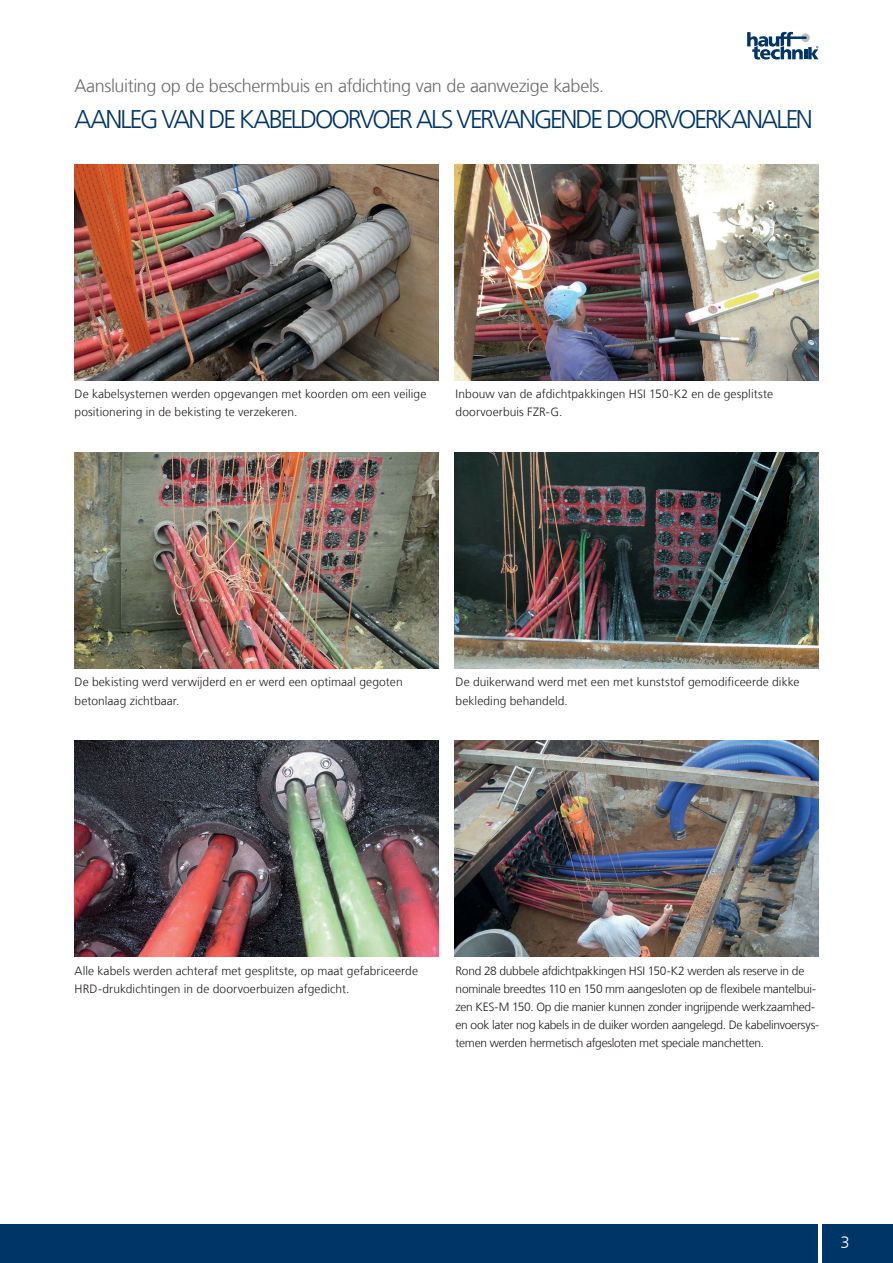
<style>
.page{position:relative;width:893px;height:1263px;background:#fff}
.page>*{position:absolute;margin:0;border:0;box-sizing:border-box;transform-origin:0 0}
.t1{font:300 25.5px "Frutigerfor Hauff";letter-spacing:-.08em;color:#003667}
.t2{font:300 18px "Frutigerfor Hauff";letter-spacing:-.02em;color:#6c6d70}
.t3{font:300 16.5px "Frutigerfor Hauff";color:#fff}
.t4{font:300 12px/18px "Frutigerfor Hauff";letter-spacing:.005em;color:#231f20}
.t5{font:300 12px/18px "Frutigerfor Hauff";letter-spacing:-.02em;color:#231f20}
</style>
<div class="page">
<div style="left:0;top:1225px;width:893px;height:38px;background:#003667"></div>
<hr style="left:819px;top:1214px;width:3px;height:49px;background:#fff">
<svg style="left:747px;top:32px;width:72px;height:28px"></svg>
<img style="left:75px;top:164px;width:363px;height:216px">
<img style="left:75px;top:452px;width:363px;height:216px">
<img style="left:75px;top:740px;width:363px;height:216px">
<img style="left:455px;top:164px;width:364px;height:216px">
<img style="left:455px;top:452px;width:364px;height:216px">
<img style="left:455px;top:740px;width:364px;height:216px">
<h2 class="t2" style="left:74px;top:75px;width:531px">Aansluiting op de beschermbuis en afdichting van de aanwezige kabels.</h2>
<h1 class="t1" style="left:74px;top:104px;width:740px">AANLEG VAN DE KABELDOORVOER ALS VERVANGENDE DOORVOERKANALEN</h1>
<p class="t4" style="left:75px;top:385px;width:353px">De kabelsystemen werden opgevangen met koorden om een veilige positionering in de bekisting te verzekeren.</p>
<p class="t4" style="left:456px;top:385px;width:319px">Inbouw van de afdichtpakkingen HSI 150-K2 en de gesplitste doorvoerbuis FZR-G.</p>
<p class="t4" style="left:75px;top:673px;width:330px">De bekisting werd verwijderd en er werd een optimaal gegoten betonlaag zichtbaar.</p>
<p class="t4" style="left:456px;top:673px;width:345px">De duikerwand werd met een met kunststof gemodificeerde dikke bekleding behandeld.</p>
<p class="t4" style="left:75px;top:961px;width:345px">Alle kabels werden achteraf met gesplitste, op maat gefabriceerde<br>HRD-drukdichtingen in de doorvoerbuizen afgedicht.</p>
<p class="t5" style="left:456px;top:961px;width:365px">Rond 28 dubbele afdichtpakkingen HSI 150-K2 werden als reserve in de nominale breedtes 110 en 150 mm aangesloten op de flexibele mantelbui&shy;zen KES-M 150. Op die manier kunnen zonder ingrijpende werkzaamhed&shy;en ook later nog kabels in de duiker worden aangelegd. De kabelinvoersys&shy;temen werden hermetisch afgesloten met speciale manchetten.</p>
<h3 class="t3" style="left:840px;top:1232px;width:11px">3</h3>
</div>
